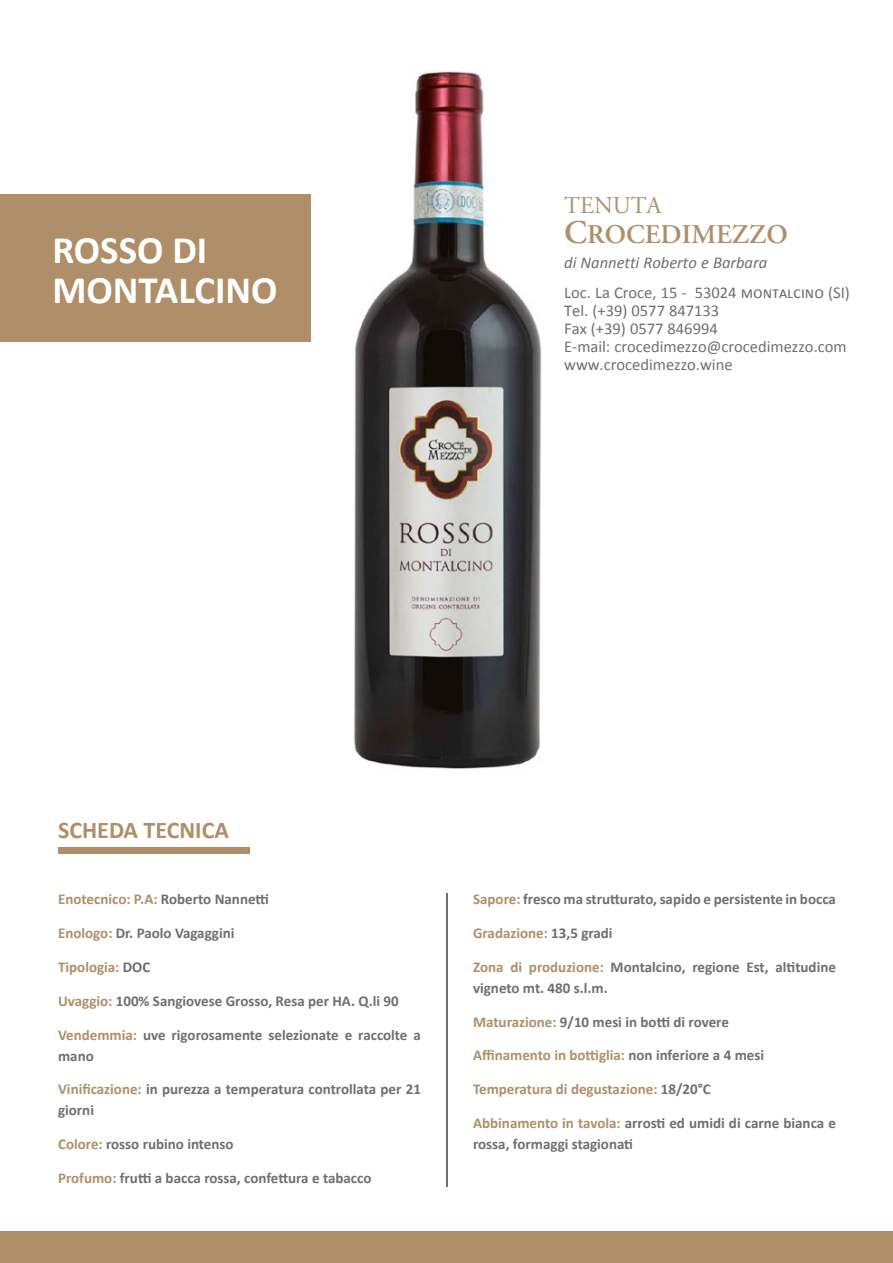
<style>
.page{position:relative;width:893px;height:1263px;background:#fff}
.page>*{position:absolute;margin:0;border:0;box-sizing:border-box;transform-origin:0 0}
.t1{font:700 39px/40.5px "Calibri";color:#fff}
.t2{font:600 27px "Adobe Garamond";color:#ae8f69}
.t3{font:700 24px "Calibri";color:#ae8f69}
.t4{font:24px "Adobe Garamond Regular SC";color:#ae8f69}
.t5{font:16.5px/18px "Calibri";color:#706f6f}
.t6{font:italic 16.5px "Calibri";color:#706f6f}
.t7{font:700 15px/21px "Calibri";color:#706f6f}
.t8{font:700 15px "Calibri";color:#ae8f69}
.s1{font-size:33px}
.s2{color:#706f6f}
.s3{color:#ae8f69}
</style>
<div class="page">
<div style="left:58px;top:847px;width:191px;height:7px;background:#ae8f69"></div>
<hr style="left:446px;top:893px;width:2px;height:294px;background:#706f6f">
<div style="left:0;top:194px;width:310px;height:148px;background:#ae8f69"></div>
<img style="left:354px;top:71px;width:188px;height:698px">
<div style="left:0;top:1231px;width:893px;height:32px;background:#ae8f69"></div>
<h1 class="t1" style="left:52px;top:230px;width:227px">ROSSO DI<br>MONTALCINO</h1>
<h3 class="t4" style="left:564px;top:192px;width:99px">TENUTA</h3>
<h2 class="t2" style="left:564px;top:219px;width:225px"><span class="s1">C</span>ROCEDIMEZZO</h2>
<p class="t6" style="left:564px;top:252px;width:205px">di Nannetti Roberto e Barbara</p>
<p class="t5" style="left:564px;top:284px;width:287px">Loc. La Croce, 15 - 53024 montalcino (SI)<br>Tel. (+39) 0577 847133<br>Fax (+39) 0577 846994<br>E-mail: crocedimezzo@crocedimezzo.com www.crocedimezzo.wine</p>
<h3 class="t3" style="left:58px;top:814px;width:172px">SCHEDA TECNICA</h3>
<p class="t8" style="left:58px;top:890px;width:212px">Enotecnico: P.A: <span class="s2">Roberto Nannetti</span></p>
<p class="t7" style="left:58px;top:923px;width:178px"><span class="s3">Enologo:</span> Dr. Paolo Vagaggini</p>
<p class="t8" style="left:58px;top:957px;width:94px">Tipologia: <span class="s2">DOC</span></p>
<p class="t7" style="left:58px;top:990px;width:342px"><span class="s3">Uvaggio:</span> 100% Sangiovese Grosso, Resa per HA. Q.li 90</p>
<p class="t7" style="left:58px;top:1024px;width:364px"><span class="s3">Vendemmia:</span> uve rigorosamente selezionate e raccolte a mano</p>
<p class="t7" style="left:58px;top:1079px;width:364px"><span class="s3">Vinificazione:</span> in purezza a temperatura controllata per 21 giorni</p>
<p class="t7" style="left:58px;top:1133px;width:177px"><span class="s3">Colore:</span> rosso rubino intenso</p>
<p class="t7" style="left:58px;top:1167px;width:315px"><span class="s3">Profumo:</span> frutti a bacca rossa, confettura e tabacco</p>
<p class="t7" style="left:473px;top:889px;width:364px"><span class="s3">Sapore:</span> fresco ma strutturato, sapido e persistente in bocca</p>
<p class="t8" style="left:473px;top:924px;width:141px">Gradazione: <span class="s2">13,5 gradi</span></p>
<p class="t7" style="left:473px;top:956px;width:364px"><span class="s3">Zona di produzione:</span> Montalcino, regione Est, altitudine vigneto mt. 480 s.l.m.</p>
<p class="t7" style="left:473px;top:1011px;width:257px"><span class="s3">Maturazione:</span> 9/10 mesi in botti di rovere</p>
<p class="t8" style="left:473px;top:1046px;width:292px">Affinamento in bottiglia: <span class="s2">non inferiore a 4 mesi</span></p>
<p class="t8" style="left:473px;top:1080px;width:239px">Temperatura di degustazione: <span class="s2">18/20°C</span></p>
<p class="t7" style="left:473px;top:1112px;width:364px"><span class="s3">Abbinamento in tavola:</span> arrosti ed umidi di carne bianca e rossa, formaggi stagionati</p>
</div>
